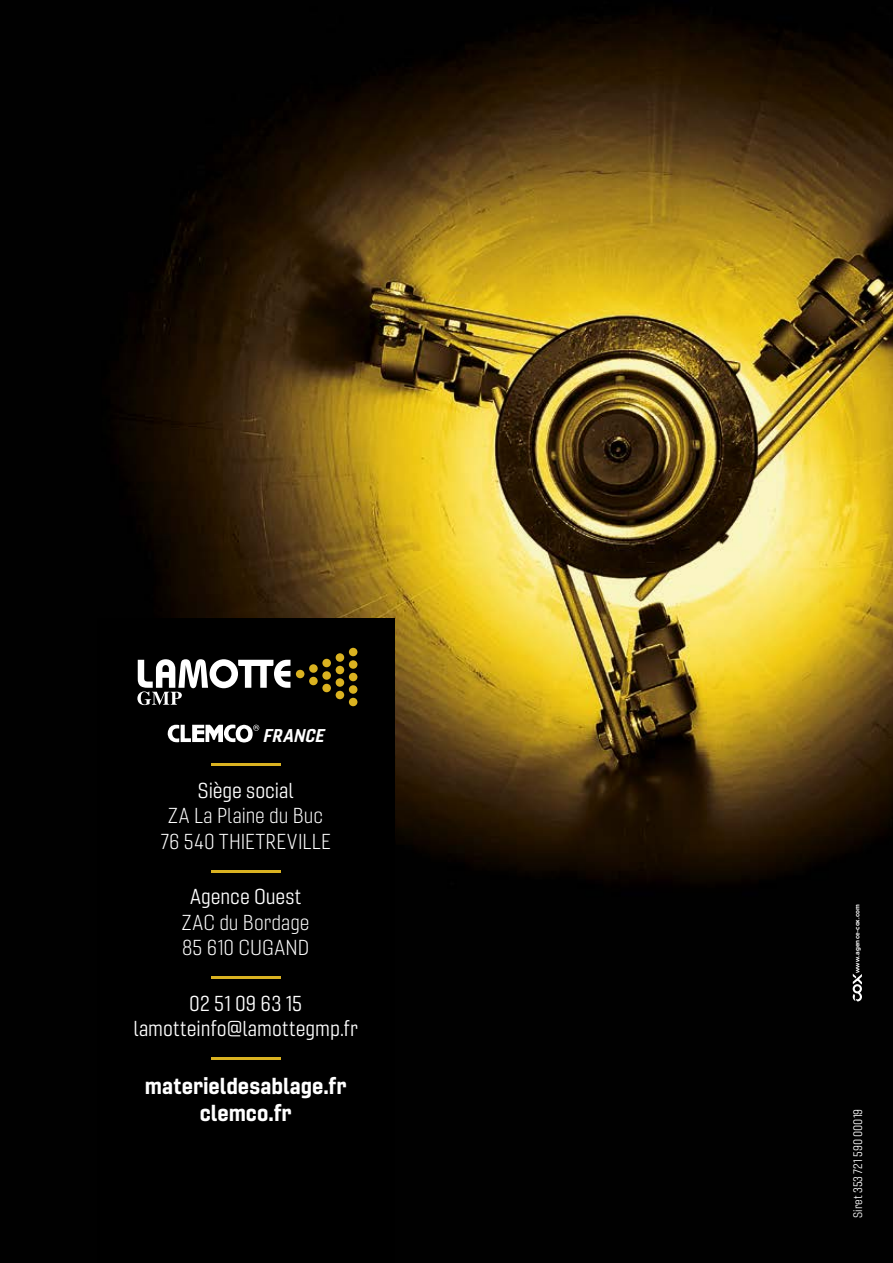
<style>
.page{position:relative;width:893px;height:1263px;background:#fff}
.page>*{position:absolute;margin:0;border:0;box-sizing:border-box;transform-origin:0 0}
.t1{font:25.5px "Gineso Nor Bol";color:#dab221;scale:10 1}
.t2{font:22.5px/27px "Gineso Nor Bol";color:#fff;text-align:center}
.t3{font:21px/25.2px "Gineso Nor Lig";letter-spacing:.01em;color:#fff;text-align:center}
.t4{font:21px/25.2px "Gineso Nor Boo";letter-spacing:.01em;color:#fff;text-align:center}
.t5{font:italic 18px "Gineso Nor Bol";color:#fff}
.t6{font:12px "Gineso Nor Boo";color:#fff}
.t7{font:700 6.75px "Proxima Nova";letter-spacing:.02em;color:#fff}
.s1{font-family:"Gineso Nor Boo"}
</style>
<div class="page">
<img style="left:0;top:0;width:893px;height:1263px">
<div style="left:97px;top:619px;width:297px;height:644px;background:#000"></div>
<svg style="left:167px;top:724px;width:92px;height:18px"></svg>
<svg style="left:853px;top:974px;width:9px;height:27px"></svg>
<svg style="left:137px;top:659px;width:153px;height:46px"></svg>
<div style="left:296px;top:670px;width:8px;height:8px;background:#dab220;border-radius:50%"></div>
<div style="left:309px;top:664px;width:9px;height:9px;background:#dab220;border-radius:50%"></div>
<div style="left:309px;top:677px;width:9px;height:8px;background:#dab220;border-radius:50%"></div>
<div style="left:322px;top:659px;width:9px;height:8px;background:#dab220;border-radius:50%"></div>
<div style="left:322px;top:671px;width:9px;height:9px;background:#dab220;border-radius:50%"></div>
<div style="left:322px;top:684px;width:9px;height:8px;background:#dab220;border-radius:50%"></div>
<div style="left:336px;top:653px;width:8px;height:9px;background:#dab220;border-radius:50%"></div>
<div style="left:336px;top:666px;width:8px;height:8px;background:#dab220;border-radius:50%"></div>
<div style="left:336px;top:678px;width:8px;height:9px;background:#dab220;border-radius:50%"></div>
<div style="left:336px;top:691px;width:8px;height:8px;background:#dab220;border-radius:50%"></div>
<div style="left:349px;top:648px;width:8px;height:8px;background:#dab220;border-radius:50%"></div>
<div style="left:349px;top:660px;width:8px;height:9px;background:#dab220;border-radius:50%"></div>
<div style="left:349px;top:673px;width:8px;height:8px;background:#dab220;border-radius:50%"></div>
<div style="left:349px;top:685px;width:8px;height:9px;background:#dab220;border-radius:50%"></div>
<div style="left:349px;top:698px;width:8px;height:8px;background:#dab220;border-radius:50%"></div>
<p class="t5" style="left:262px;top:724px;width:67px">FRANCE</p>
<p class="t1" style="left:201px;top:747px;width:10px">-</p>
<p class="t3" style="left:161px;top:778px;width:171px"><span class="s1">Siège social<br></span>ZA La Plaine du Buc<br>76 540 THIETREVILLE</p>
<p class="t1" style="left:201px;top:854px;width:10px">-</p>
<p class="t3" style="left:182px;top:885px;width:129px"><span class="s1">Agence Ouest<br></span>ZAC du Bordage<br>85 610 CUGAND</p>
<p class="t1" style="left:201px;top:960px;width:10px">-</p>
<p class="t4" style="left:133px;top:991px;width:226px">02 51 09 63 15 lamotteinfo@lamottegmp.fr</p>
<p class="t1" style="left:201px;top:1041px;width:10px">-</p>
<p class="t2" style="left:145px;top:1072px;width:203px">materieldesablage.fr clemco.fr</p>
<p class="t7" style="left:852px;top:973px;width:70px;rotate:-90deg">www.agence-cox.com</p>
<p class="t6" style="left:851px;top:1218px;width:111px;rotate:-90deg">Siret 353 721 590 00019</p>
</div>
